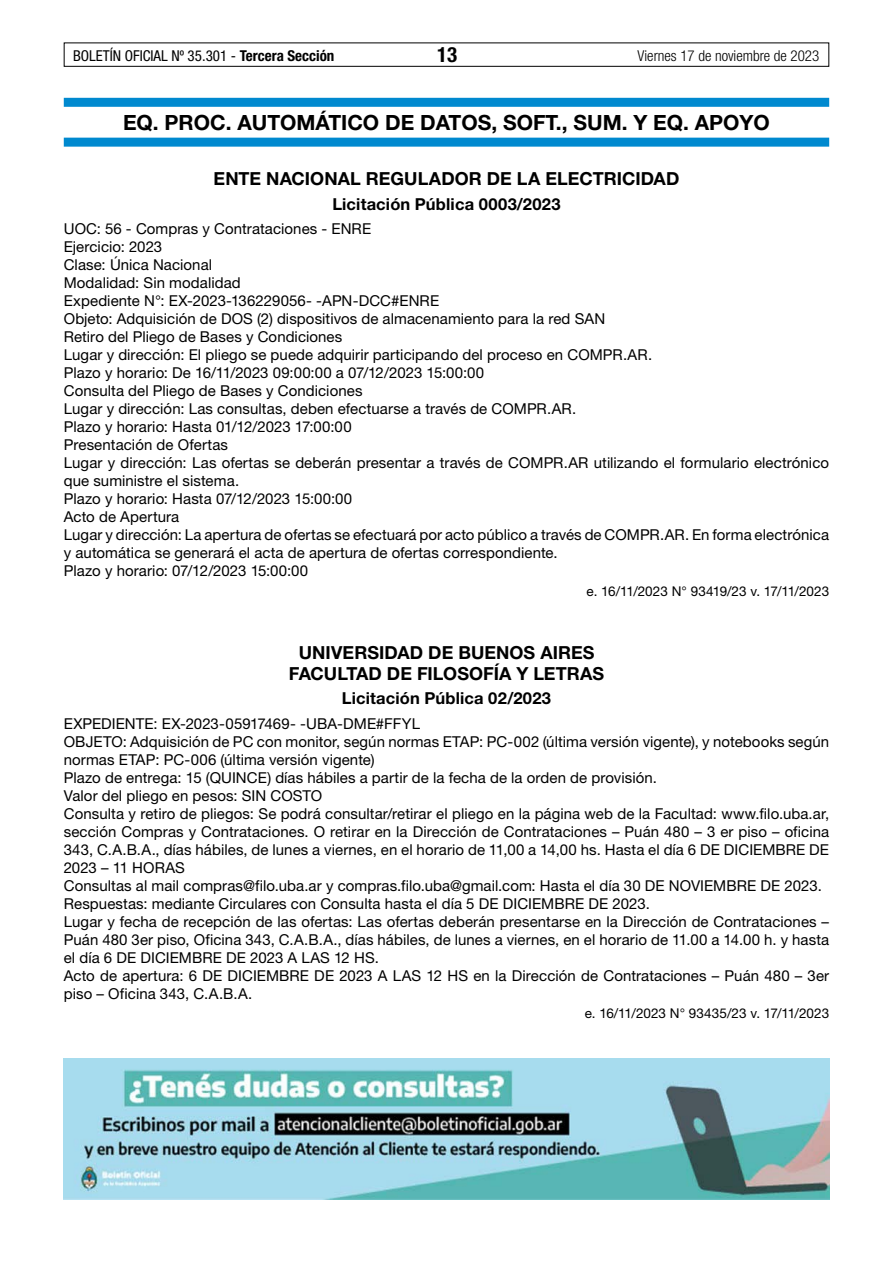
<style>
.page{position:relative;width:893px;height:1263px;background:#fff}
.page>*{position:absolute;margin:0;border:0;box-sizing:border-box;transform-origin:0 0}
.t1{font:700 21px "Helvetica Neue LT Std";color:#000}
.t2{font:700 condensed 21px "Helvetica Neue LT Std";color:#000}
.t3{font:700 18px/21px "Helvetica Neue LT Std";letter-spacing:.005em;color:#000;text-align:center}
.t4{font:700 16.5px "Helvetica Neue LT Std";letter-spacing:.01em;color:#000}
.t5{font:15px/18px "Helvetica Neue LT Std";letter-spacing:.005em;color:#000}
.t6{font:condensed 15px "Helvetica Neue LT Std";color:#000}
.t7{font:300 condensed 15px "Helvetica Neue LT Std";color:#000}
.t8{font:13.5px "Helvetica Neue LT Std";letter-spacing:-.005em;color:#000}
.s1{font-weight:700}
.s2{color:#fff}
</style>
<div class="page">
<div style="left:64px;top:43px;width:765px;height:24px;border:1px solid #000"></div>
<div style="left:64px;top:98px;width:765px;height:9px;background:#0089cf"></div>
<div style="left:64px;top:138px;width:765px;height:9px;background:#0089cf"></div>
<img style="left:64px;top:1059px;width:765px;height:140px">
<p class="t6" style="left:73px;top:47px;width:263px">BOLETÍN OFICIAL Nº 35.301 - <span class="s1">Tercera Sección</span></p>
<h1 class="t2" style="left:437px;top:42px;width:22px">13</h1>
<p class="t7" style="left:638px;top:47px;width:183px">Viernes 17 de noviembre de 2023</p>
<h1 class="t1" style="left:123px;top:110px;width:648px">EQ. PROC. AUTOMÁTICO DE DATOS, SOFT., SUM. Y EQ. APOYO</h1>
<p class="t3" style="left:214px;top:168px;width:467px">ENTE NACIONAL REGULADOR DE LA ELECTRICIDAD</p>
<p class="t4" style="left:332px;top:193px;width:230px">Licitación Pública 0003/2023</p>
<p class="t5" style="left:64px;top:219px;width:767px">UOC: 56 - Compras y Contrataciones - ENRE<br>Ejercicio: 2023<br>Clase: Única Nacional<br>Modalidad: Sin modalidad<br>Expediente N°: EX-2023-136229056- -APN-DCC#ENRE<br>Objeto: Adquisición de DOS (2) dispositivos de almacenamiento para la red SAN<br>Retiro del Pliego de Bases y Condiciones<br>Lugar y dirección: El pliego se puede adquirir participando del proceso en COMPR.AR.<br>Plazo y horario: De 16/11/2023 09:00:00 a 07/12/2023 15:00:00<br>Consulta del Pliego de Bases y Condiciones<br>Lugar y dirección: Las consultas, deben efectuarse a través de COMPR.AR.<br>Plazo y horario: Hasta 01/12/2023 17:00:00<br>Presentación de Ofertas<br>Lugar y dirección: Las ofertas se deberán presentar a través de COMPR.AR utilizando el formulario electrónico que suministre el sistema.<br>Plazo y horario: Hasta 07/12/2023 15:00:00<br>Acto de Apertura<br>Lugar y dirección: La apertura de ofertas se efectuará por acto público a través de COMPR.AR. En forma electrónica y automática se generará el acta de apertura de ofertas correspondiente.<br>Plazo y horario: 07/12/2023 15:00:00</p>
<p class="t8" style="left:586px;top:583px;width:244px">e. 16/11/2023 N° 93419/23 v. 17/11/2023</p>
<p class="t3" style="left:289px;top:642px;width:320px">UNIVERSIDAD DE BUENOS AIRES <span class="s2">-<br></span>FACULTAD DE FILOSOFÍA Y LETRAS</p>
<p class="t4" style="left:342px;top:688px;width:211px">Licitación Pública 02/2023</p>
<p class="t5" style="left:64px;top:714px;width:767px">EXPEDIENTE: EX-2023-05917469- -UBA-DME#FFYL<br>OBJETO: Adquisición de PC con monitor, según normas ETAP: PC-002 (última versión vigente), y notebooks según normas ETAP: PC-006 (última versión vigente)<br>Plazo de entrega: 15 (QUINCE) días hábiles a partir de la fecha de la orden de provisión.<br>Valor del pliego en pesos: SIN COSTO<br>Consulta y retiro de pliegos: Se podrá consultar/retirar el pliego en la página web de la Facultad: www.filo.uba.ar, sección Compras y Contrataciones. O retirar en la Dirección de Contrataciones – Puán 480 – 3 er piso – oficina 343, C.A.B.A., días hábiles, de lunes a viernes, en el horario de 11,00 a 14,00 hs. Hasta el día 6 DE DICIEMBRE DE 2023 – 11 HORAS<br>Consultas al mail compras@filo.uba.ar y compras.filo.uba@gmail.com: Hasta el día 30 DE NOVIEMBRE DE 2023.<br>Respuestas: mediante Circulares con Consulta hasta el día 5 DE DICIEMBRE DE 2023.<br>Lugar y fecha de recepción de las ofertas: Las ofertas deberán presentarse en la Dirección de Contrataciones – Puán 480 3er piso, Oficina 343, C.A.B.A., días hábiles, de lunes a viernes, en el horario de 11.00 a 14.00 h. y hasta el día 6 DE DICIEMBRE DE 2023 A LAS 12 HS.<br>Acto de apertura: 6 DE DICIEMBRE DE 2023 A LAS 12 HS en la Dirección de Contrataciones – Puán 480 – 3er piso – Oficina 343, C.A.B.A.</p>
<p class="t8" style="left:585px;top:1005px;width:246px">e. 16/11/2023 N° 93435/23 v. 17/11/2023</p>
</div>
